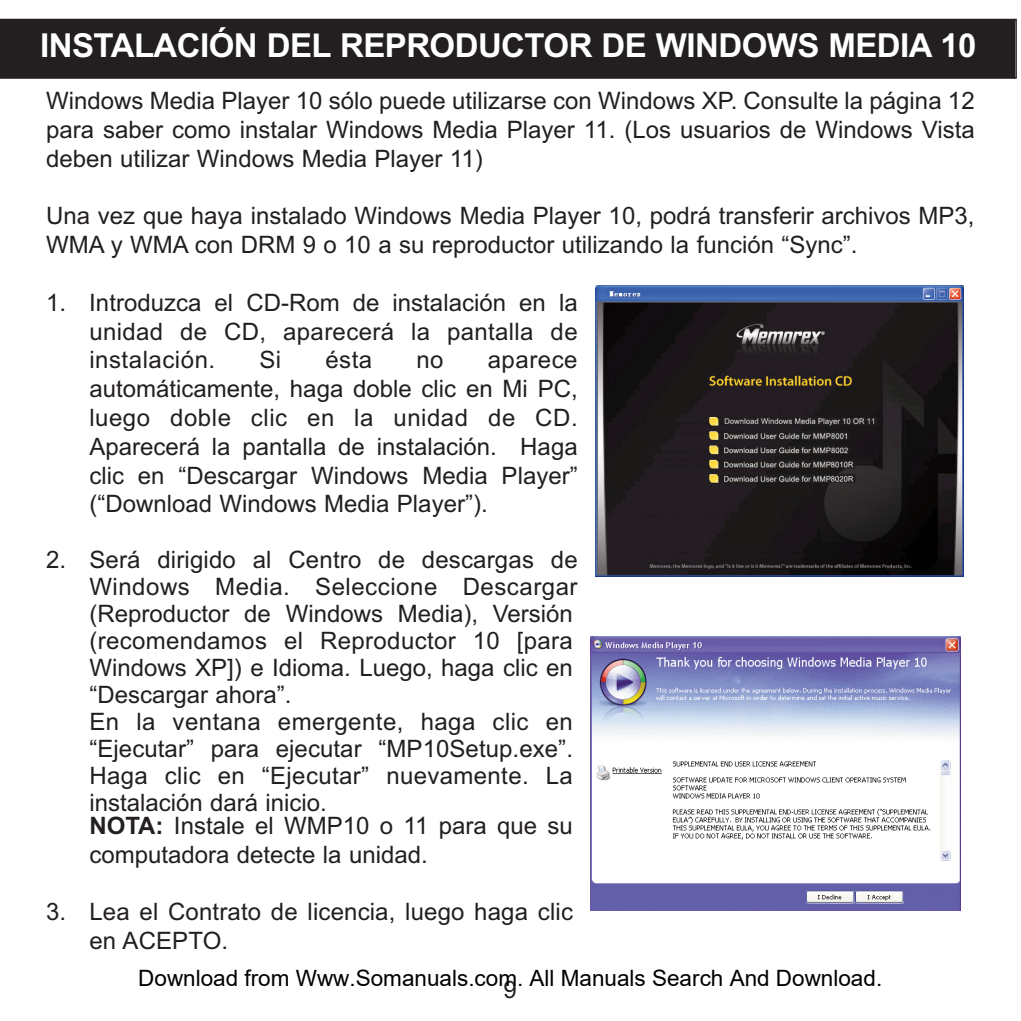
<style>
.page{position:relative;width:1021px;height:1021px;background:#fff}
.page>*{position:absolute;margin:0;border:0;box-sizing:border-box;transform-origin:0 0}
.t1{font:700 33px "Arial";letter-spacing:-.015em;color:#fff}
.t2{font:24px/28.8px "Arial";color:#231f20}
.t3{font:22.5px "Arial";color:#000}
.s1{font-weight:700}
</style>
<div class="page">
<div style="left:2px;top:20px;width:1013px;height:57px;background:#231f20"></div>
<div style="left:0;top:19px;width:1016px;height:60px;border:2px solid #231f20"></div>
<img style="left:591px;top:637px;width:369px;height:273px">
<img style="left:595px;top:285px;width:368px;height:291px">
<h1 class="t1" style="left:40px;top:27px;width:937px">INSTALACIÓN DEL REPRODUCTOR DE WINDOWS MEDIA 10</h1>
<p class="t2" style="left:46px;top:86px;width:930px;text-align:justify">Windows Media Player 10 sólo puede utilizarse con Windows XP. Consulte la página 12 para saber como instalar Windows Media Player 11. (Los usuarios de Windows Vista deben utilizar Windows Media Player 11)</p>
<p class="t2" style="left:46px;top:201px;width:930px">Una vez que haya instalado Windows Media Player 10, podrá transferir archivos MP3,<br>WMA y WMA con DRM 9 o 10 a su reproductor utilizando la función “Sync”.</p>
<p class="t2" style="left:89px;top:288px;width:490px;text-align:justify;text-indent:-43px">1. Introduzca el CD-Rom de instalación en la unidad de CD, aparecerá la pantalla de instalación.</p>
<p class="t2" style="left:259px;top:345px;width:23px">Si</p>
<p class="t2" style="left:325px;top:345px;width:48px">ésta</p>
<p class="t2" style="left:416px;top:345px;width:29px">no</p>
<p class="t2" style="left:89px;top:345px;width:490px;text-align:justify;text-indent:398px">aparece automáticamente, haga doble clic en Mi PC, luego doble clic en la unidad de CD.<br>Aparecerá la pantalla de instalación. Haga clic en “Descargar Windows Media Player” (“Download Windows Media Player”).</p>
<p class="t2" style="left:89px;top:546px;width:490px;line-height:27px;text-indent:-43px">2. Será dirigido al Centro de descargas de Windows Media. Seleccione Descargar (Reproductor de Windows Media), Versión (recomendamos el Reproductor 10 [para Windows XP]) e Idioma. Luego, haga clic en “Descargar ahora”.<br>En la ventana emergente, haga clic en “Ejecutar” para ejecutar “MP10Setup.exe”.<br>Haga clic en “Ejecutar” nuevamente. La instalación dará inicio.</p>
<p class="t2" style="left:89px;top:811px;width:485px"><span class="s1">NOTA:</span> Instale el WMP10 o 11 para que su computadora detecte la unidad.</p>
<p class="t2" style="left:89px;top:897px;width:485px;text-indent:-43px">3. Lea el Contrato de licencia, luego haga clic en ACEPTO.</p>
<p class="t3" style="left:138px;top:965px;width:745px">Download from Www.Somanuals.com. All Manuals Search And Download.</p>
<p class="t2" style="left:503px;top:975px;width:15px">9</p>
</div>
